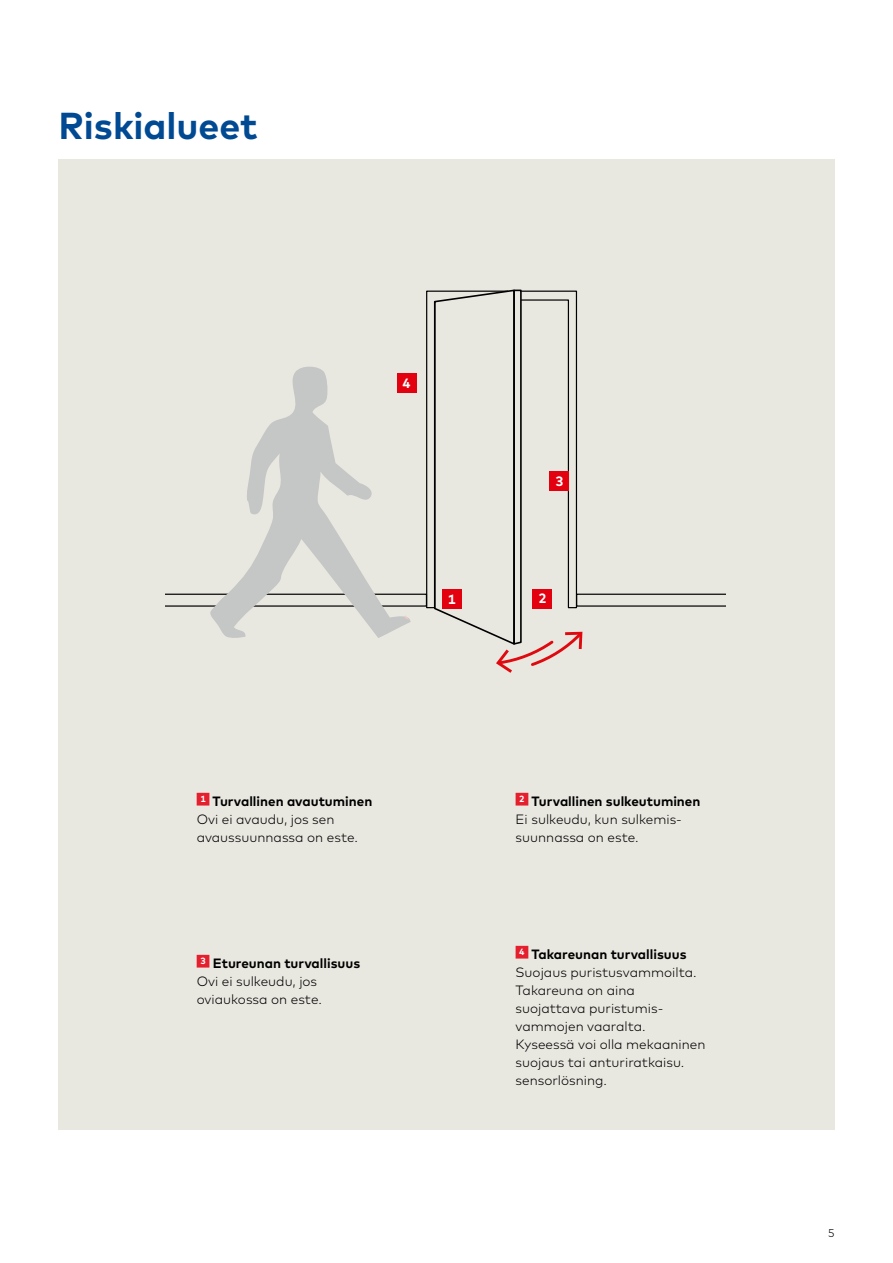
<style>
.page{position:relative;width:893px;height:1263px;background:#fff}
.page>*{position:absolute;margin:0;border:0;box-sizing:border-box;transform-origin:0 0}
.t1{font:700 37.5px "Mark Pro";color:#004993}
.t2{font:300 13.5px/18px "Mark Pro";color:#000}
.t3{font:700 13.5px "Mark Pro";color:#fff}
.t4{font:300 11.25px "Mark Pro";color:#000}
.s1{font-weight:700}
</style>
<div class="page">
<div style="left:58px;top:159px;width:776px;height:970px;background:#e9e8e0"></div>
<svg style="left:165px;top:289px;width:560px;height:384px"></svg>
<div style="left:442px;top:589px;width:19px;height:20px;background:#e3000f"></div>
<div style="left:533px;top:589px;width:19px;height:19px;background:#e3000f"></div>
<div style="left:550px;top:471px;width:19px;height:19px;background:#e3000f"></div>
<div style="left:397px;top:373px;width:19px;height:20px;background:#e3000f"></div>
<div style="left:516px;top:946px;width:12px;height:12px;background:#e5202e"></div>
<div style="left:197px;top:793px;width:12px;height:12px;background:#e5202e"></div>
<div style="left:516px;top:793px;width:12px;height:12px;background:#e5202e"></div>
<div style="left:197px;top:955px;width:12px;height:12px;background:#e5202e"></div>
<h1 class="t1" style="left:58px;top:98px;width:201px">Riskialueet</h1>
<p class="t3" style="left:403px;top:373px;width:10px">4</p>
<p class="t3" style="left:555px;top:470px;width:10px">3</p>
<p class="t3" style="left:448px;top:589px;width:10px">1</p>
<p class="t3" style="left:538px;top:588px;width:10px">2</p>
<p class="t2" style="left:197px;top:791px;width:177px"><sup>1</sup> <span class="s1">Turvallinen avautuminen<br></span>Ovi ei avaudu, jos sen avaussuunnassa on este.</p>
<p class="t2" style="left:516px;top:791px;width:186px"><sup>2</sup> <span class="s1">Turvallinen sulkeutuminen<br></span>Ei sulkeudu, kun sulkemis&shy;suunnassa on este.</p>
<p class="t2" style="left:197px;top:953px;width:165px"><sup>3</sup> <span class="s1">Etureunan turvallisuus<br></span>Ovi ei sulkeudu, jos oviaukossa on este.</p>
<p class="t2" style="left:516px;top:944px;width:191px"><sup>4</sup> <span class="s1">Takareunan turvallisuus<br></span>Suojaus puristusvammoilta.<br>Takareuna on aina suojattava puristumis&shy;vammojen vaaralta.<br>Kyseessä voi olla mekaaninen suojaus tai anturiratkaisu. sensorlösning.</p>
<p class="t4" style="left:828px;top:1224px;width:8px">5</p>
</div>
